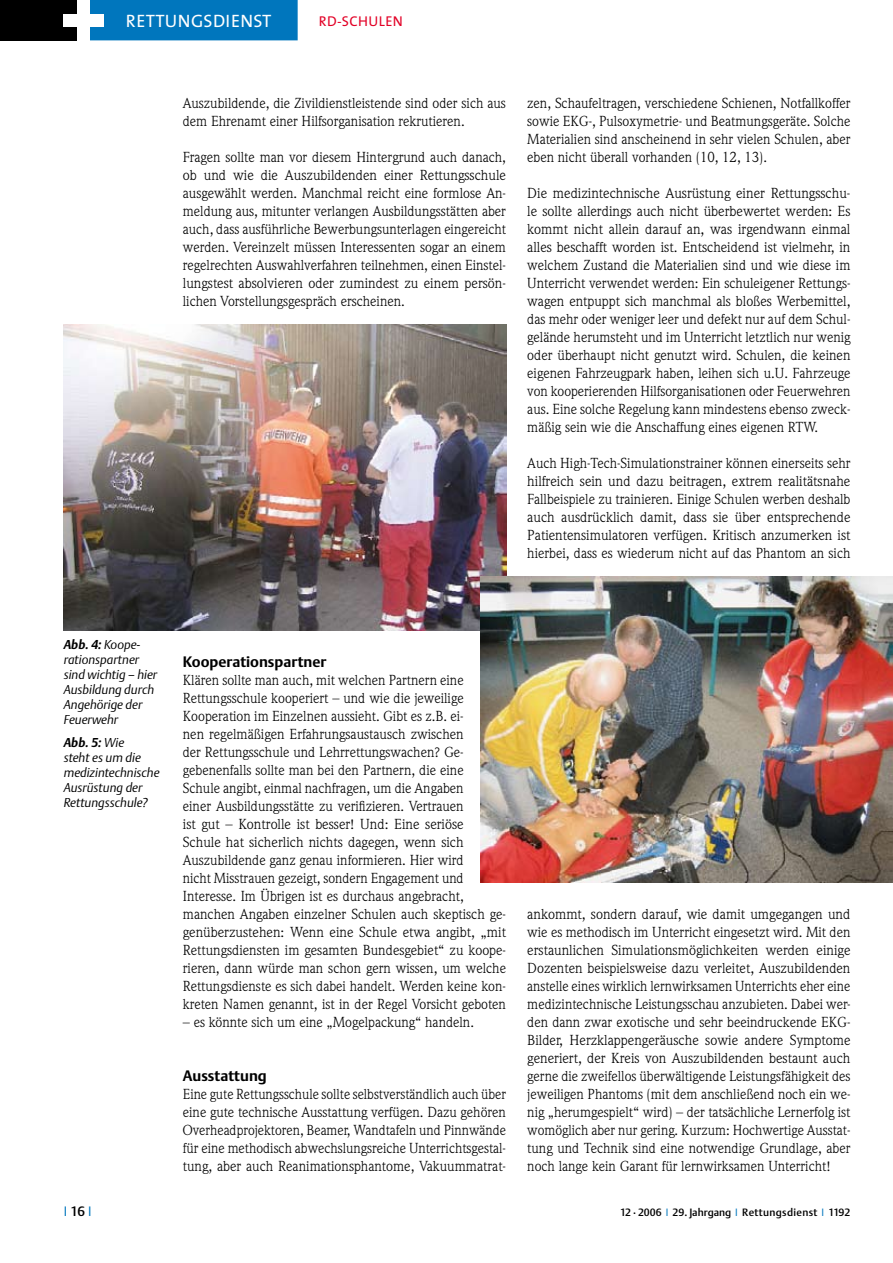
<style>
.page{position:relative;width:893px;height:1263px;background:#fff}
.page>*{position:absolute;margin:0;border:0;box-sizing:border-box;transform-origin:0 0}
.t1{font:18px "The Sans Caps";letter-spacing:.02em;color:#fff}
.t2{font:700 15px "DTL Argo T";color:#000}
.t3{font:14.25px/18px "Weidemann";color:#000;text-align:justify}
.t4{font:14.25px "The Sans";letter-spacing:.03em;color:#e20026}
.t5{font:13.5px "DTL Argo T Light";color:#0076bd}
.t6{font:italic 12.75px/15px "DTL Argo T Light";color:#000}
.t7{font:italic 12.75px "DTL Argo T Bold";color:#000}
.t8{font:10.5px "DTL Argo T Medium";color:#000}
.s1{font-family:"DTL Argo T Light"}
.s2{font-family:"DTL Argo T Medium";color:#000}
.s3{font-family:"DTL Argo T Light";color:#0076bd}
</style>
<div class="page">
<div style="left:0;top:0;width:87px;height:40px;background:#000"></div>
<div style="left:90px;top:0;width:208px;height:40px;background:#0076bd"></div>
<div style="left:78px;top:0;width:12px;height:40px;background:#fff"></div>
<div style="left:64px;top:14px;width:40px;height:13px;background:#fff"></div>
<img style="left:64px;top:324px;width:442px;height:306px">
<img style="left:481px;top:576px;width:412px;height:306px">
<p class="t1" style="left:126px;top:6px;width:147px">RETTUNGSDIENST</p>
<p class="t4" style="left:319px;top:10px;width:85px">RD-SCHULEN</p>
<p class="t3" style="left:183px;top:94px;width:325px">Auszubildende, die Zivildienstleistende sind oder sich aus dem Ehrenamt einer Hilfsorganisation rekrutieren.</p>
<p class="t3" style="left:183px;top:148px;width:325px">Fragen sollte man vor diesem Hintergrund auch danach, ob und wie die Auszubildenden einer Rettungsschule ausgewählt werden. Manchmal reicht eine formlose An&shy;meldung aus, mitunter verlangen Ausbildungsstätten aber auch, dass ausführliche Bewerbungsunterlagen eingereicht werden. Vereinzelt müssen Interessenten sogar an einem regelrechten Auswahlverfahren teilnehmen, einen Einstel&shy;lungstest absolvieren oder zumindest zu einem persön&shy;lichen Vorstellungsgespräch erscheinen.</p>
<p class="t3" style="left:527px;top:94px;width:325px">zen, Schaufeltragen, verschiedene Schienen, Notfallkoffer sowie EKG-, Pulsoxymetrie- und Beatmungsgeräte. Solche Materialien sind anscheinend in sehr vielen Schulen, aber eben nicht überall vorhanden (10, 12, 13).</p>
<p class="t3" style="left:527px;top:184px;width:325px">Die medizintechnische Ausrüstung einer Rettungsschu&shy;le sollte allerdings auch nicht überbewertet werden: Es kommt nicht allein darauf an, was irgendwann einmal alles beschafft worden ist. Entscheidend ist vielmehr, in welchem Zustand die Materialien sind und wie diese im Unterricht verwendet werden: Ein schuleigener Rettungs&shy;wagen entpuppt sich manchmal als bloßes Werbemittel, das mehr oder weniger leer und defekt nur auf dem Schul&shy;gelände herumsteht und im Unterricht letztlich nur wenig oder überhaupt nicht genutzt wird. Schulen, die keinen eigenen Fahrzeugpark haben, leihen sich u.U. Fahrzeuge von kooperierenden Hilfsorganisationen oder Feuerwehren aus. Eine solche Regelung kann mindestens ebenso zweck&shy;mäßig sein wie die Anschaffung eines eigenen RTW.</p>
<p class="t3" style="left:527px;top:454px;width:325px">Auch High-Tech-Simulationstrainer können einerseits sehr hilfreich sein und dazu beitragen, extrem realitätsnahe Fallbeispiele zu trainieren. Einige Schulen werben deshalb auch ausdrücklich damit, dass sie über entsprechende Patientensimulatoren verfügen. Kritisch anzumerken ist hierbei, dass es wiederum nicht auf das Phantom an sich</p>
<p class="t7" style="left:64px;top:637px;width:78px">Abb. 4: <span class="s1">Koope-</span></p>
<p class="t6" style="left:64px;top:652px;width:95px">rationspartner sind wichtig – hier<br>Ausbildung durch<br>Angehörige der<br>Feuerwehr</p>
<p class="t7" style="left:64px;top:735px;width:62px">Abb. 5: <span class="s1">Wie</span></p>
<p class="t6" style="left:64px;top:750px;width:97px">steht es um die medizintechnische<br>Ausrüstung der<br>Rettungsschule?</p>
<p class="t2" style="left:183px;top:652px;width:145px">Kooperationspartner</p>
<p class="t3" style="left:183px;top:670px;width:325px;text-align:left">Klären sollte man auch, mit welchen Partnern eine Rettungsschule kooperiert – und wie die jeweilige Kooperation im Einzelnen aussieht. Gibt es z.B. ei-<br>nen regelmäßigen Erfahrungsaustausch zwischen<br>der Rettungsschule und Lehrrettungswachen? Ge&shy;gebenenfalls sollte man bei den Partnern, die eine<br>Schule angibt, einmal nachfragen, um die Angaben<br>einer Ausbildungsstätte zu verifizieren. Vertrauen<br>ist gut – Kontrolle ist besser! Und: Eine seriöse<br>Schule hat sicherlich nichts dagegen, wenn sich Auszubildende ganz genau informieren. Hier wird<br>nicht Misstrauen gezeigt, sondern Engagement und Interesse. Im Übrigen ist es durchaus angebracht, manchen Angaben einzelner Schulen auch skeptisch ge&shy;genüberzustehen: Wenn eine Schule etwa angibt, „mit Rettungsdiensten im gesamten Bundesgebiet“ zu koope&shy;rieren, dann würde man schon gern wissen, um welche Rettungsdienste es sich dabei handelt. Werden keine kon&shy;kreten Namen genannt, ist in der Regel Vorsicht geboten</p>
<p class="t3" style="left:183px;top:1012px;width:293px">– es könnte sich um eine „Mogelpackung“ handeln.</p>
<p class="t2" style="left:183px;top:1066px;width:85px">Ausstattung</p>
<p class="t3" style="left:183px;top:1084px;width:325px">Eine gute Rettungsschule sollte selbstverständlich auch über eine gute technische Ausstattung verfügen. Dazu gehören Overheadprojektoren, Beamer, Wandtafeln und Pinnwände für eine methodisch abwechslungsreiche Unterrichtsgestal&shy;tung, aber auch Reanimationsphantome, Vakuummatrat-</p>
<p class="t3" style="left:527px;top:904px;width:325px">ankommt, sondern darauf, wie damit umgegangen und wie es methodisch im Unterricht eingesetzt wird. Mit den erstaunlichen Simulationsmöglichkeiten werden einige Dozenten beispielsweise dazu verleitet, Auszubildenden anstelle eines wirklich lernwirksamen Unterrichts eher eine medizintechnische Leistungsschau anzubieten. Dabei wer&shy;den dann zwar exotische und sehr beeindruckende EKG-Bilder, Herzklappengeräusche sowie andere Symptome generiert, der Kreis von Auszubildenden bestaunt auch gerne die zweifellos überwältigende Leistungsfähigkeit des jeweiligen Phantoms (mit dem anschließend noch ein we&shy;nig „herumgespielt“ wird) – der tatsächliche Lernerfolg ist womöglich aber nur gering. Kurzum: Hochwertige Ausstat&shy;tung und Technik sind eine notwendige Grundlage, aber noch lange kein Garant für lernwirksamen Unterricht!</p>
<p class="t5" style="left:64px;top:1203px;width:29px">I <span class="s2">16</span> I</p>
<p class="t8" style="left:620px;top:1206px;width:232px">12 · 2006 <span class="s3">I</span> 29. Jahrgang <span class="s3">I</span> Rettungsdienst <span class="s3">I</span> 1192</p>
</div>
